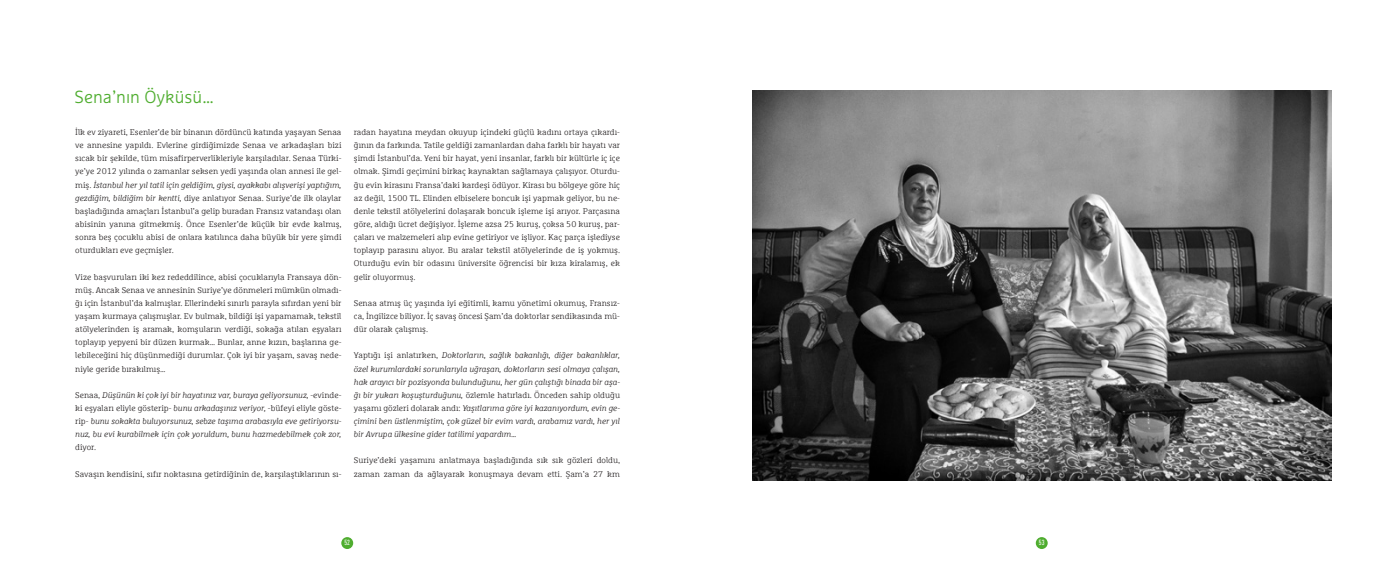
<style>
.page{position:relative;width:1389px;height:571px;background:#fff}
.page>*{position:absolute;margin:0;border:0;box-sizing:border-box;transform-origin:0 0}
.t1{font:300 17.5px "Marselis Pro";color:#4fad2f}
.t2{font:300 8.31px/13.1px "Marselis Slab Offc Pro";color:#231f20;text-align:justify}
.t3{font:italic 300 8.31px/13.1px "Marselis Slab Offc Pro";color:#231f20;text-align:justify}
.t4{font:500 7.35px "DIN Cond";color:#fff}
.s1{font-style:italic}
.s2{font-style:normal}
</style>
<div class="page">
<div style="left:341px;top:537px;width:12px;height:12px;background:#4fad2f;border-radius:50%"></div>
<div style="left:1036px;top:537px;width:12px;height:12px;background:#4fad2f;border-radius:50%"></div>
<img style="left:752px;top:90px;width:579px;height:390px">
<h1 class="t1" style="left:74px;top:86px;width:141px">Sena’nın Öyküsü…</h1>
<p class="t2" style="left:75px;top:125px;width:268px">İlk ev ziyareti, Esenler’de bir binanın dördüncü katında yaşayan Senaa ve annesine yapıldı. Evlerine girdiğimizde Senaa ve arkadaşları bizi sıcak bir şekilde, tüm misafirperverlikleriyle karşıladılar. Senaa Türki&shy;ye’ye 2012 yılında o zamanlar seksen yedi yaşında olan annesi ile gel&shy;miş. <span class="s1">İstanbul her yıl tatil için geldiğim, giysi, ayakkabı alışverişi yaptığım, gezdiğim, bildiğim bir kentti,</span> diye anlatıyor Senaa. Suriye’de ilk olaylar başladığında amaçları İstanbul’a gelip buradan Fransız vatandaşı olan abisinin yanına gitmekmiş. Önce Esenler’de küçük bir evde kalmış, sonra beş çocuklu abisi de onlara katılınca daha büyük bir yere şimdi oturdukları eve geçmişler.</p>
<p class="t2" style="left:75px;top:270px;width:268px">Vize başvuruları iki kez rededdilince, abisi çocuklarıyla Fransaya dön&shy;müş. Ancak Senaa ve annesinin Suriye’ye dönmeleri mümkün olmadı&shy;ğı için İstanbul’da kalmışlar. Ellerindeki sınırlı parayla sıfırdan yeni bir yaşam kurmaya çalışmışlar. Ev bulmak, bildiği işi yapamamak, tekstil atölyelerinden iş aramak, komşuların verdiği, sokağa atılan eşyaları toplayıp yepyeni bir düzen kurmak… Bunlar, anne kızın, başlarına ge&shy;lebileceğini hiç düşünmediği durumlar. Çok iyi bir yaşam, savaş nede&shy;niyle geride bırakılmış…</p>
<p class="t3" style="left:75px;top:388px;width:268px"><span class="s2">Senaa,</span> Düşünün ki çok iyi bir hayatınız var, buraya geliyorsunuz, <span class="s2">-evinde&shy;ki eşyaları eliyle gösterip-</span> bunu arkadaşınız veriyor, <span class="s2">-büfeyi eliyle göste&shy;rip-</span> bunu sokakta buluyorsunuz, sebze taşıma arabasıyla eve getiriyorsu&shy;nuz, bu evi kurabilmek için çok yoruldum, bunu hazmedebilmek çok zor,</p>
<p class="t2" style="left:75px;top:440px;width:22px">diyor.</p>
<p class="t2" style="left:75px;top:467px;width:268px">Savaşın kendisini, sıfır noktasına getirdiğinin de, karşılaştıklarının sı-</p>
<p class="t2" style="left:354px;top:125px;width:268px">radan hayatına meydan okuyup içindeki güçlü kadını ortaya çıkardı&shy;ğının da farkında. Tatile geldiği zamanlardan daha farklı bir hayatı var şimdi İstanbul’da. Yeni bir hayat, yeni insanlar, farklı bir kültürle iç içe olmak. Şimdi geçimini birkaç kaynaktan sağlamaya çalışıyor. Oturdu&shy;ğu evin kirasını Fransa’daki kardeşi ödüyor. Kirası bu bölgeye göre hiç az değil, 1500 TL. Elinden elbiselere boncuk işi yapmak geliyor, bu ne&shy;denle tekstil atölyelerini dolaşarak boncuk işleme işi arıyor. Parçasına göre, aldığı ücret değişiyor. İşleme azsa 25 kuruş, çoksa 50 kuruş, par&shy;çaları ve malzemeleri alıp evine getiriyor ve işliyor. Kaç parça işlediyse toplayıp parasını alıyor. Bu aralar tekstil atölyelerinde de iş yokmuş.<br>Oturduğu evin bir odasını üniversite öğrencisi bir kıza kiralamış, ek gelir oluyormuş.</p>
<p class="t2" style="left:354px;top:296px;width:268px">Senaa atmış üç yaşında iyi eğitimli, kamu yönetimi okumuş, Fransız&shy;ca, İngilizce biliyor. İç savaş öncesi Şam’da doktorlar sendikasında mü&shy;dür olarak çalışmış.</p>
<p class="t3" style="left:354px;top:348px;width:268px"><span class="s2">Yaptığı işi anlatırken,</span> Doktorların, sağlık bakanlığı, diğer bakanlıklar, özel kurumlardaki sorunlarıyla uğraşan, doktorların sesi olmaya çalışan, hak arayıcı bir pozisyonda bulunduğunu, her gün çalıştığı binada bir aşa&shy;ğı bir yukarı koşuşturduğunu, <span class="s2">özlemle hatırladı. Önceden sahip olduğu yaşamı gözleri dolarak andı:</span> Yaşıtlarıma göre iyi kazanıyordum, evin ge&shy;çimini ben üstlenmiştim, çok güzel bir evim vardı, arabamız vardı, her yıl bir Avrupa ülkesine gider tatilimi yapardım…</p>
<p class="t2" style="left:354px;top:453px;width:268px">Suriye’deki yaşamını anlatmaya başladığında sık sık gözleri doldu, zaman zaman da ağlayarak konuşmaya devam etti. Şam’a 27 km</p>
<p class="t4" style="left:344px;top:538px;width:7px">52</p>
<p class="t4" style="left:1039px;top:538px;width:7px">53</p>
</div>
